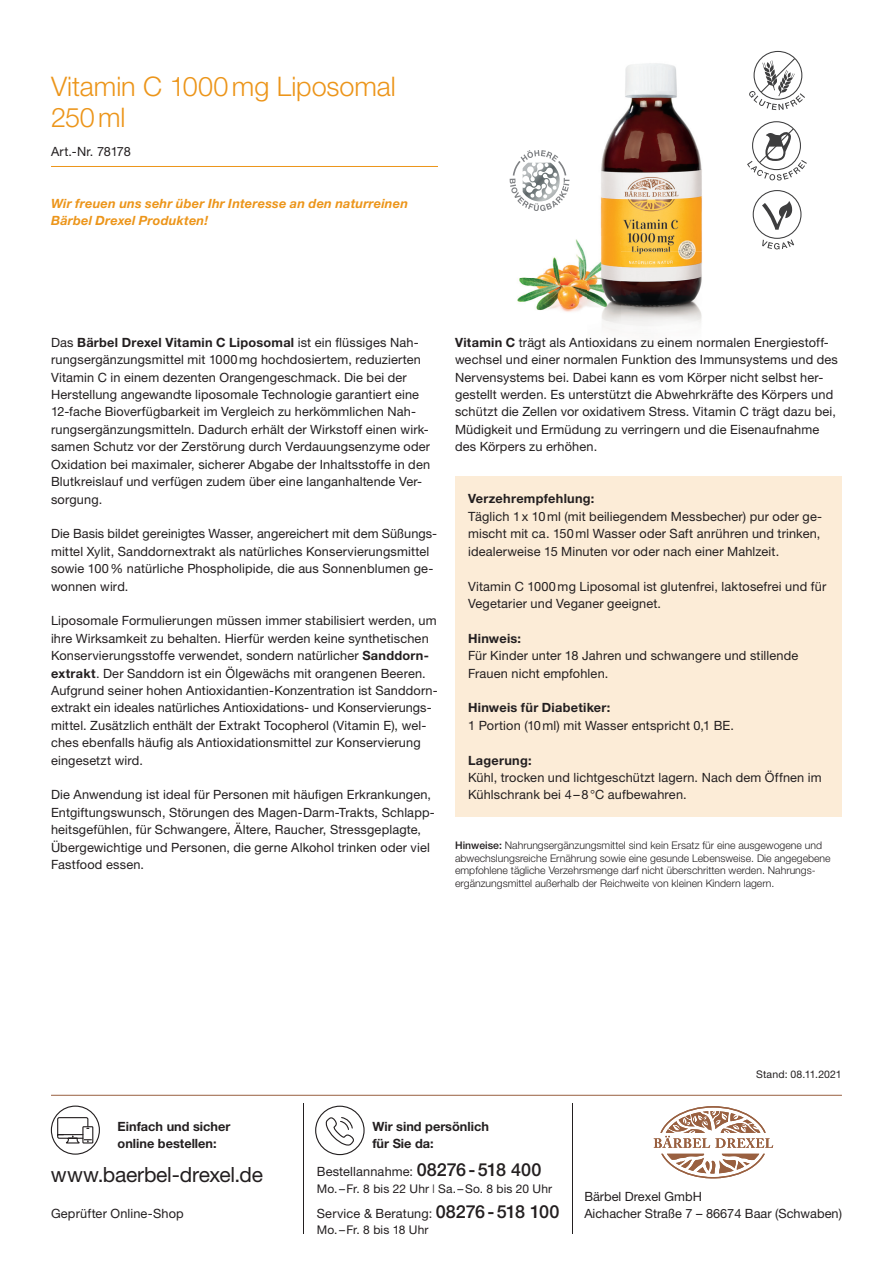
<style>
.page{position:relative;width:893px;height:1263px;background:#fff}
.page>*{position:absolute;margin:0;border:0;box-sizing:border-box;transform-origin:0 0}
.t1{font:300 27px/31px "Helvetica Neue LT Pro";letter-spacing:-.005em;color:#ec951a}
.t2{font:21px "Helvetica Neue LT Pro";letter-spacing:-.015em;color:#231f20}
.t3{font:12.75px/17.4px "Helvetica Neue LT Pro";letter-spacing:.01em;color:#231f20}
.t4{font:italic 700 12.75px/17.4px "Helvetica Neue LT Pro";letter-spacing:.015em;color:#ec951a}
.t5{font:700 12.75px/17.4px "Helvetica Neue LT Pro";color:#231f20}
.t6{font:700 12.75px "Helvetica Neue LT Pro";letter-spacing:.02em;color:#231f20}
.t7{font:12.75px "Helvetica Neue LT Pro";letter-spacing:-.01em;color:#231f20}
.t8{font:700 12.75px "Helvetica Neue LT Pro";letter-spacing:.025em;color:#231f20}
.t9{font:12px "Helvetica Neue LT Pro";letter-spacing:.015em;color:#231f20}
.t10{font:300 10.5px/12.6px "Helvetica Neue LT Pro";color:#231f20}
.t11{font:10.5px "Helvetica Neue LT Pro";letter-spacing:.02em;color:#231f20}
.s1{font-weight:700}
.s2{font-weight:500}
.s3{font-weight:500;font-size:18px}
.s4{font-weight:300}
</style>
<div class="page">
<hr style="left:51px;top:1095px;width:791px;height:1px;background:#996040">
<hr style="left:51px;top:166px;width:387px;height:1px;background:#ec951a">
<div style="left:315px;top:1106px;width:50px;height:49px;border:1px solid #231f20;border-radius:50%"></div>
<svg style="left:325px;top:1117px;width:29px;height:29px"></svg>
<div style="left:51px;top:1105px;width:49px;height:50px;border:1px solid #231f20;border-radius:50%"></div>
<svg style="left:57px;top:1117px;width:37px;height:27px"></svg>
<hr style="left:303px;top:1103px;width:1px;height:131px;background:#231f20">
<hr style="left:572px;top:1103px;width:1px;height:131px;background:#231f20">
<svg style="left:654px;top:1106px;width:119px;height:72px"></svg>
<img style="left:517px;top:239px;width:70px;height:73px">
<div style="left:455px;top:476px;width:387px;height:341px;background:#fcecd7"></div>
<svg style="left:753px;top:190px;width:48px;height:59px"></svg>
<svg style="left:749px;top:51px;width:56px;height:59px"></svg>
<svg style="left:747px;top:121px;width:60px;height:60px"></svg>
<img style="left:587px;top:63px;width:115px;height:268px">
<svg style="left:510px;top:150px;width:59px;height:61px"></svg>
<h1 class="t1" style="left:51px;top:70px;width:346px">Vitamin C 1000 mg Liposomal<br>250 ml</h1>
<p class="t7" style="left:51px;top:143px;width:81px">Art.-Nr. 78178</p>
<p class="t4" style="left:51px;top:194px;width:358px">Wir freuen uns sehr über Ihr Interesse an den naturreinen<br>Bärbel Drexel Produkten!</p>
<p class="t3" style="left:51px;top:333px;width:381px">Das <span class="s1">Bärbel Drexel Vitamin C Liposomal</span> ist ein flüssiges Nah&shy;rungsergänzungsmittel mit 1000 mg hochdosiertem, reduzierten Vitamin C in einem dezenten Orangengeschmack. Die bei der Herstellung angewandte liposomale Technologie garantiert eine 12-fache Bioverfügbarkeit im Vergleich zu herkömmlichen Nah&shy;rungsergänzungsmitteln. Dadurch erhält der Wirkstoff einen wirk&shy;samen Schutz vor der Zerstörung durch Verdauungsenzyme oder Oxidation bei maximaler, sicherer Abgabe der Inhaltsstoffe in den Blutkreislauf und verfügen zudem über eine langanhaltende Ver&shy;sorgung.</p>
<p class="t3" style="left:51px;top:525px;width:388px">Die Basis bildet gereinigtes Wasser, angereichert mit dem Süßungs&shy;mittel Xylit, Sanddornextrakt als natürliches Konservierungsmittel sowie 100 % natürliche Phospholipide, die aus Sonnenblumen ge&shy;wonnen wird.</p>
<p class="t3" style="left:51px;top:612px;width:388px">Liposomale Formulierungen müssen immer stabilisiert werden, um ihre Wirksamkeit zu behalten. Hierfür werden keine synthetischen Konservierungsstoffe verwendet, sondern natürlicher <span class="s1">Sanddorn&shy;extrakt</span>. Der Sanddorn ist ein Ölgewächs mit orangenen Beeren.<br>Aufgrund seiner hohen Antioxidantien-Konzentration ist Sanddorn&shy;extrakt ein ideales natürliches Antioxidations- und Konservierungs&shy;mittel. Zusätzlich enthält der Extrakt Tocopherol (Vitamin E), wel&shy;ches ebenfalls häufig als Antioxidationsmittel zur Konservierung eingesetzt wird.</p>
<p class="t3" style="left:51px;top:786px;width:385px">Die Anwendung ist ideal für Personen mit häufigen Erkrankungen, Entgiftungswunsch, Störungen des Magen-Darm-Trakts, Schlapp&shy;heitsgefühlen, für Schwangere, Ältere, Raucher, Stressgeplagte, Übergewichtige und Personen, die gerne Alkohol trinken oder viel Fastfood essen.</p>
<p class="t3" style="left:455px;top:333px;width:384px"><span class="s1">Vitamin C</span> trägt als Antioxidans zu einem normalen Energiestoff&shy;wechsel und einer normalen Funktion des Immunsystems und des Nervensystems bei. Dabei kann es vom Körper nicht selbst her&shy;gestellt werden. Es unterstützt die Abwehrkräfte des Körpers und schützt die Zellen vor oxidativem Stress. Vitamin C trägt dazu bei, Müdigkeit und Ermüdung zu verringern und die Eisenaufnahme des Körpers zu erhöhen.</p>
<p class="t6" style="left:468px;top:491px;width:128px">Verzehrempfehlung:</p>
<p class="t3" style="left:468px;top:507px;width:356px">Täglich 1 x 10 ml (mit beiliegendem Messbecher) pur oder ge&shy;mischt mit ca. 150 ml Wasser oder Saft anrühren und trinken, idealerweise 15 Minuten vor oder nach einer Mahlzeit.</p>
<p class="t3" style="left:468px;top:577px;width:360px">Vitamin C 1000 mg Liposomal ist glutenfrei, laktosefrei und fü r<br>Vegetarier und Veganer geeignet.</p>
<p class="t6" style="left:468px;top:630px;width:55px">Hinweis:</p>
<p class="t3" style="left:468px;top:646px;width:332px">Für Kinder unter 18 Jahren und schwangere und stillende<br>Frauen nicht empfohlen.</p>
<p class="t6" style="left:468px;top:700px;width:144px">Hinweis fü r Diabetiker:</p>
<p class="t3" style="left:468px;top:716px;width:267px">1 Portion (10 ml) mit Wasser entspricht 0,1 BE.</p>
<p class="t8" style="left:468px;top:752px;width:65px">Lagerung:</p>
<p class="t3" style="left:468px;top:768px;width:355px">Kühl, trocken und lichtgeschützt lagern. Nach dem Öffnen im<br>Kühlschrank bei 4 – 8 °C aufbewahren.</p>
<p class="t10" style="left:455px;top:839px;width:377px"><span class="s2">Hinweise:</span> Nahrungsergänzungsmittel sind kein Ersatz für eine ausgewogene und abwechslungsreiche Ernährung sowie eine gesunde Lebensweise. Die angegebene empfohlene tägliche Verzehrsmenge darf nicht überschritten werden. Nahrungs&shy;ergänzungsmittel außerhalb der Reichweite von kleinen Kindern lagern.</p>
<p class="t11" style="left:756px;top:1067px;width:87px">Stand: 08.11.2021</p>
<p class="t5" style="left:118px;top:1117px;width:114px">Einfach und sicher online bestellen:</p>
<p class="t5" style="left:372px;top:1117px;width:118px">Wir sind persönlich für Sie da:</p>
<h2 class="t2" style="left:51px;top:1161px;width:214px">www.baerbel-drexel.de</h2>
<p class="t3" style="left:51px;top:1204px;width:134px">Geprüfter Online-Shop</p>
<p class="t3" style="left:317px;top:1163px;width:226px">Bestellannahme: <span class="s3">08276 - 518 400</span></p>
<p class="t9" style="left:317px;top:1181px;width:237px">Mo. – Fr. 8 bis 22 Uhr <span class="s4">l</span> Sa. – So. 8 bis 20 Uhr</p>
<p class="t3" style="left:317px;top:1204px;width:244px">Service &amp; Beratung: <span class="s3">08276 - 518 100</span></p>
<p class="t9" style="left:317px;top:1222px;width:113px">Mo. – Fr. 8 bis 18 Uhr</p>
<p class="t3" style="left:584px;top:1187px;width:259px">Bärbel Drexel GmbH<br>Aichacher Straße 7 – 86674 Baar (Schwaben)</p>
</div>
